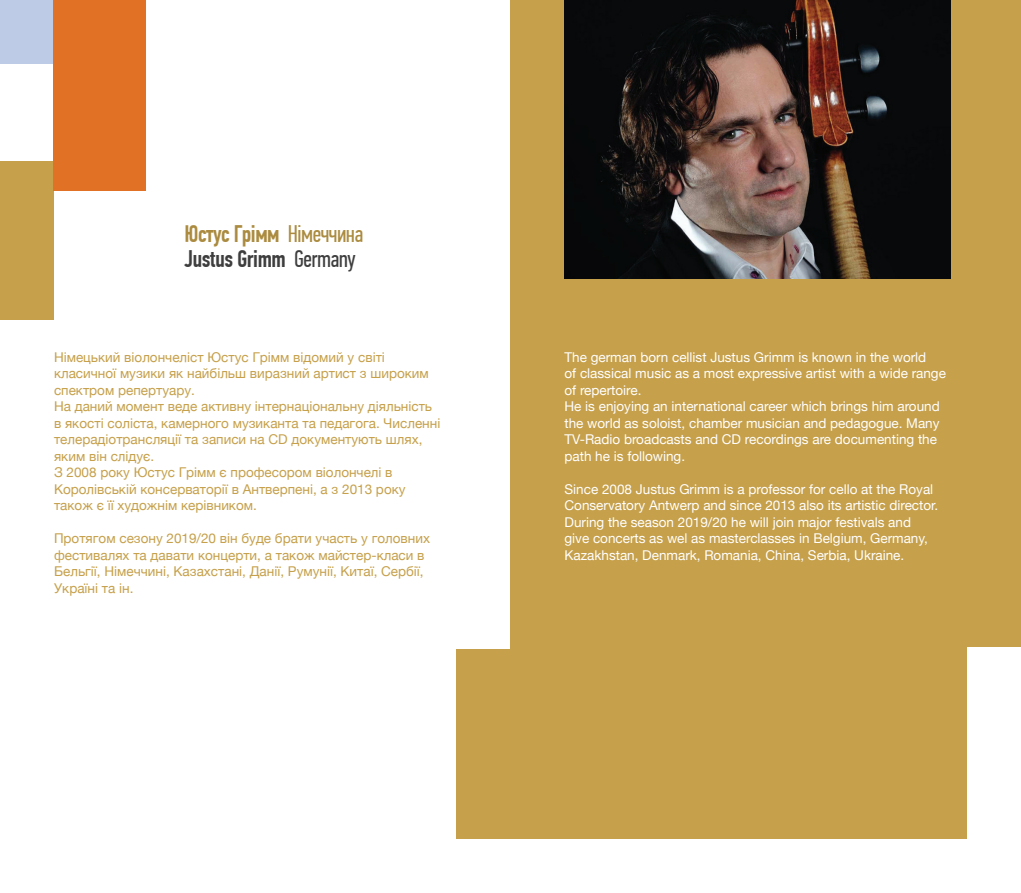
<style>
.page{position:relative;width:1021px;height:893px;background:#fff}
.page>*{position:absolute;margin:0;border:0;box-sizing:border-box;transform-origin:0 0}
.t1{font:500 24px/25.5px "PF Din Text Comp Pro";letter-spacing:-.02em;color:#3e3e3f}
.t2{font:13.5px/16.5px "Helvetica Neue";color:#c6a04a}
.t3{font:13.5px/16.5px "Helvetica Neue";color:#fff}
.s1{color:#ab8b3f}
.s2{font-weight:400;color:#ab8b3f}
.s3{font-weight:400}
</style>
<div class="page">
<div style="left:0;top:162px;width:54px;height:158px;background:#c6a04a"></div>
<div style="left:0;top:0;width:54px;height:63px;background:#bdcbe7"></div>
<div style="left:54px;top:0;width:92px;height:191px;background:#e17125"></div>
<div style="left:510px;top:0;width:456px;height:839px;background:#c6a04a"></div>
<div style="left:950px;top:0;width:70px;height:646px;background:#c6a04a"></div>
<img style="left:564px;top:0;width:386px;height:278px">
<div style="left:456px;top:650px;width:54px;height:189px;background:#c6a04a"></div>
<h1 class="t1" style="left:184px;top:221px;width:180px"><span class="s1">Юстус Грімм</span> <span class="s2">Нiмеччина<br></span>Justus Grimm <span class="s3">Germany</span></h1>
<p class="t2" style="left:54px;top:348px;width:388px">Німецький віолончеліст Юстус Грімм відомий у світі класичної музики як найбільш виразний артист з широким спектром репертуару.<br>На даний момент веде активну інтернаціональну діяльність в якості соліста, камерного музиканта та педагога. Численні телерадіотрансляції та записи на CD документують шлях, яким він слідує.<br>З 2008 року Юстус Грімм є професором віолончелі в Королівській консерваторії в Антверпені, а з 2013 року також є її художнім керівником.</p>
<p class="t2" style="left:54px;top:529px;width:377px">Протягом сезону 2019/20 він буде брати участь у головних фестивалях та давати концерти, а також майстер-класи в Бельгії, Німеччині, Казахстані, Данії, Румунії, Китаї, Сербії, Україні та ін.</p>
<p class="t3" style="left:564px;top:348px;width:383px">The german born cellist Justus Grimm is known in the world<br>of classical music as a most expressive artist with a wide range of repertoire.<br>He is enjoying an international career which brings him around the world as soloist, chamber musician and pedagogue. Many TV-Radio broadcasts and CD recordings are documenting the path he is following.</p>
<p class="t3" style="left:564px;top:479px;width:375px">Since 2008 Justus Grimm is a professor for cello at the Royal Conservatory Antwerp and since 2013 also its artistic director.<br>During the season 2019/20 he will join major festivals and give concerts as wel as masterclasses in Belgium, Germany, Kazakhstan, Denmark, Romania, China, Serbia, Ukraine.</p>
</div>
